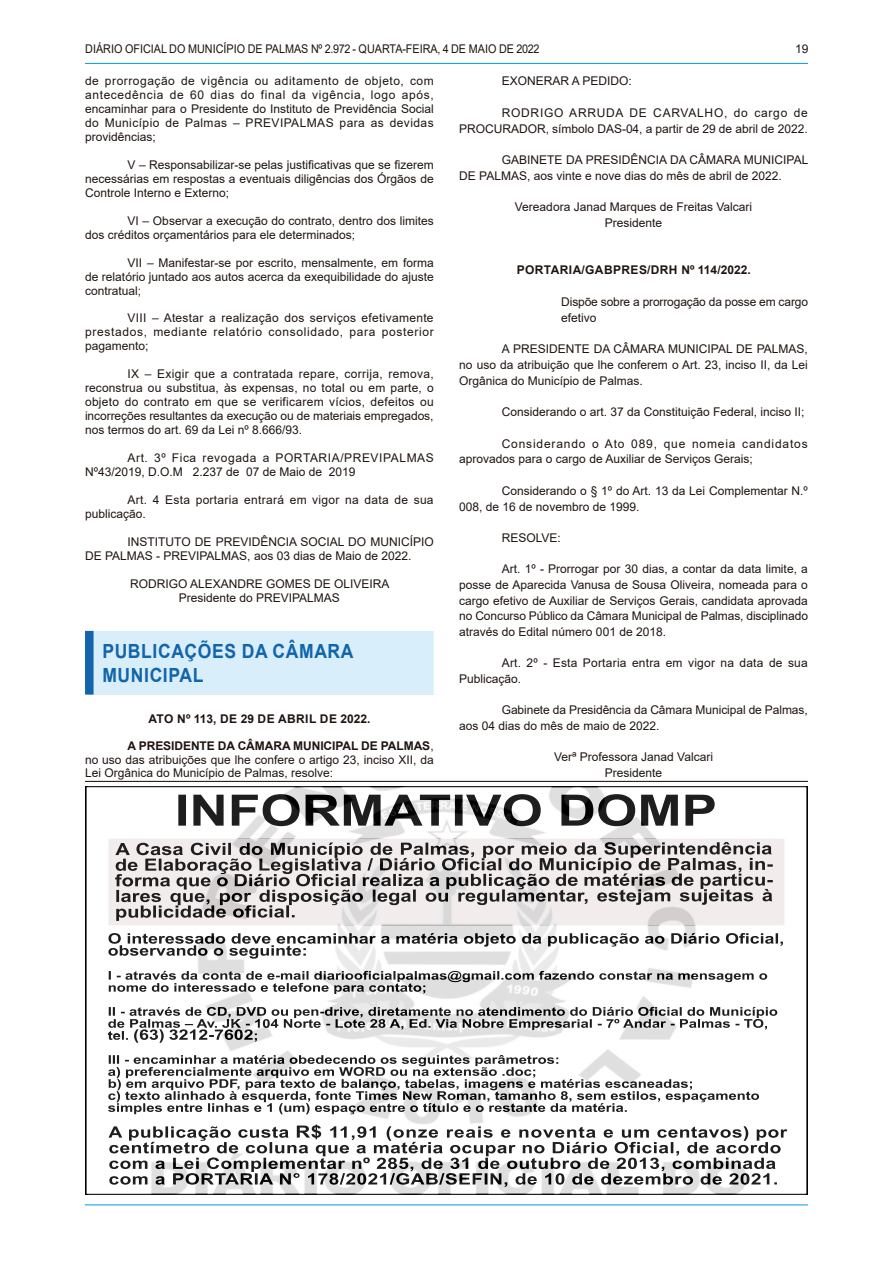
<style>
.page{position:relative;width:893px;height:1263px;background:#fff}
.page>*{position:absolute;margin:0;border:0;box-sizing:border-box;transform-origin:0 0}
.CHANCELA{font:700 19.5px/24px "Arial";letter-spacing:.035em;color:#1264ab;scale:.9 1}
.TEXTO{font:12px/14px "Arial";color:#1f1410;text-align:justify}
.ASSINATURA{font:12px "Arial";color:#1f1410}
.TEXTO-2{font:12px/14px "Arial";letter-spacing:.05em;color:#1f1410}
.TEXTO-3{font:12px "Arial";color:#1f1410;scale:.9 1}
.TEXTO-4{font:12px/14px "Arial";letter-spacing:.025em;color:#1f1410}
.TEXTO-5{font:12px/15.6px "Arial";letter-spacing:.02em;color:#1f1410}
.EMENTA{font:12px/15.8px "Arial";letter-spacing:-.01em;color:#1f1410}
.TITULO{font:700 12px "Arial";letter-spacing:.035em;color:#1f1410}
.TITULO-2{font:700 12px "Arial";letter-spacing:.015em;color:#1f1410}
.s1{font-weight:700}
</style>
<div class="page">
<hr style="left:85px;top:1204px;width:723px;height:1px;background:#009cde">
<hr style="left:85px;top:63px;width:723px;height:1px;background:#009cde">
<div style="left:89px;top:631px;width:349px;height:64px;background:#d8eefa"></div>
<div style="left:85px;top:631px;width:9px;height:64px;background:#1264ab"></div>
<div style="left:434px;top:631px;width:8px;height:64px;background:#fff"></div>
<hr style="left:85px;top:781px;width:723px;height:1px;background:#1f1410">
<img style="left:85px;top:786px;width:723px;height:409px">
<p class="TEXTO-3" style="left:85px;top:40px;width:506px">DIÁRIO OFICIAL DO MUNICÍPIO DE PALMAS Nº 2.972 - QUARTA-FEIRA, 4 DE MAIO DE 2022</p>
<p class="TEXTO" style="left:795px;top:41px;width:15px">19</p>
<p class="TEXTO" style="left:85px;top:74px;width:350px">de prorrogação de vigência ou aditamento de objeto, com antecedência de 60 dias do final da vigência, logo após, encaminhar para o Presidente do Instituto de Previdência Social do Município de Palmas – PREVIPALMAS para as devidas providências;</p>
<p class="TEXTO" style="left:85px;top:158px;width:350px;text-indent:43px">V – Responsabilizar-se pelas justificativas que se fizerem necessárias em respostas a eventuais diligências dos Órgãos de Controle Interno e Externo;</p>
<p class="TEXTO" style="left:85px;top:214px;width:350px;text-indent:43px">VI – Observar a execução do contrato, dentro dos limites dos créditos orçamentários para ele determinados;</p>
<p class="TEXTO" style="left:85px;top:255px;width:350px;text-indent:43px">VII – Manifestar-se por escrito, mensalmente, em forma de relatório juntado aos autos acerca da exequibilidade do ajuste contratual;</p>
<p class="TEXTO" style="left:85px;top:311px;width:350px;text-indent:43px">VIII – Atestar a realização dos serviços efetivamente prestados, mediante relatório consolidado, para posterior pagamento;</p>
<p class="TEXTO" style="left:85px;top:367px;width:350px;text-indent:43px">IX – Exigir que a contratada repare, corrija, remova, reconstrua ou substitua, às expensas, no total ou em parte, o objeto do contrato em que se verificarem vícios, defeitos ou incorreções resultantes da execução ou de materiais empregados, nos termos do art. 69 da Lei nº 8.666/93.</p>
<p class="TEXTO-2" style="left:85px;top:451px;width:350px;text-indent:43px">Art. 3º Fica revogada a PORTARIA/PREVIPALMAS<br>Nº43/2019, D.O.M 2.237 de 07 de Maio de 2019</p>
<p class="TEXTO-4" style="left:85px;top:493px;width:350px;text-indent:43px">Art. 4 Esta portaria entrará em vigor na data de sua publicação.</p>
<p class="TEXTO" style="left:85px;top:534px;width:350px;text-indent:43px">INSTITUTO DE PREVIDÊNCIA SOCIAL DO MUNICÍPIO<br>DE PALMAS - PREVIPALMAS, aos 03 dias de Maio de 2022.</p>
<p class="ASSINATURA" style="left:130px;top:575px;width:261px">RODRIGO ALEXANDRE GOMES DE OLIVEIRA</p>
<p class="ASSINATURA" style="left:179px;top:589px;width:163px">Presidente do PREVIPALMAS</p>
<p class="CHANCELA" style="left:102px;top:639px;width:281px">PUBLICAÇÕES DA CÂMARA<br>MUNICIPAL</p>
<p class="TITULO-2" style="left:148px;top:710px;width:224px">ATO Nº 113, DE 29 DE ABRIL DE 2022.</p>
<p class="TEXTO" style="left:85px;top:739px;width:350px;line-height:13.5px;text-indent:43px"><span class="s1">A PRESIDENTE DA CÂMARA MUNICIPAL DE PALMAS</span>, no uso das atribuições que lhe confere o artigo 23, inciso XII, da Lei Orgânica do Município de Palmas, resolve:</p>
<p class="TEXTO" style="left:502px;top:74px;width:132px">EXONERAR A PEDIDO:</p>
<p class="TEXTO" style="left:459px;top:105px;width:350px;line-height:15.8px;text-align:right">RODRIGO ARRUDA DE CARVALHO, do cargo de<br>PROCURADOR, símbolo DAS-04, a partir de 29 de abril de 2022.</p>
<p class="TEXTO" style="left:459px;top:152px;width:351px;line-height:15.8px;text-indent:43px">GABINETE DA PRESIDÊNCIA DA CÂMARA MUNICIPAL<br>DE PALMAS, aos vinte e nove dias do mês de abril de 2022.</p>
<p class="ASSINATURA" style="left:515px;top:199px;width:239px">Vereadora Janad Marques de Freitas Valcari</p>
<p class="ASSINATURA" style="left:605px;top:215px;width:59px">Presidente</p>
<p class="TITULO" style="left:517px;top:262px;width:235px">PORTARIA/GABPRES/DRH Nº 114/2022.</p>
<p class="EMENTA" style="left:561px;top:294px;width:248px">Dispõe sobre a prorrogação da posse em cargo efetivo</p>
<p class="TEXTO" style="left:459px;top:341px;width:350px;line-height:15.8px;text-indent:43px">A PRESIDENTE DA CÂMARA MUNICIPAL DE PALMAS, no uso da atribuição que lhe conferem o Art. 23, inciso II, da Lei Orgânica do Município de Palmas.</p>
<p class="TEXTO" style="left:502px;top:405px;width:304px">Considerando o art. 37 da Constituição Federal, inciso II;</p>
<p class="TEXTO" style="left:459px;top:435px;width:350px;line-height:15.8px;text-indent:43px">Considerando o Ato 089, que nomeia candidatos aprovados para o cargo de Auxiliar de Serviços Gerais;</p>
<p class="TEXTO" style="left:459px;top:483px;width:350px;line-height:15.8px;text-indent:43px">Considerando o § 1º do Art. 13 da Lei Complementar N.º<br>008, de 16 de novembro de 1999.</p>
<p class="TEXTO" style="left:502px;top:531px;width:61px">RESOLVE:</p>
<p class="TEXTO" style="left:459px;top:561px;width:350px;line-height:15.6px;text-indent:43px">Art. 1º - Prorrogar por 30 dias, a contar da data limite, a posse de Aparecida Vanusa de Sousa Oliveira, nomeada para o cargo efetivo de Auxiliar de Serviços Gerais, candidata aprovada no Concurso Público da Câmara Municipal de Palmas, disciplinado através do Edital número 001 de 2018.</p>
<p class="TEXTO-5" style="left:459px;top:655px;width:350px;text-indent:43px">Art. 2º - Esta Portaria entra em vigor na data de sua<br>Publicação.</p>
<p class="TEXTO" style="left:459px;top:702px;width:350px;line-height:15.8px;text-indent:43px">Gabinete da Presidência da Câmara Municipal de Palmas, aos 04 dias do mês de maio de 2022.</p>
<p class="ASSINATURA" style="left:554px;top:749px;width:160px">Verª Professora Janad Valcari</p>
<p class="ASSINATURA" style="left:605px;top:764px;width:59px">Presidente</p>
</div>
